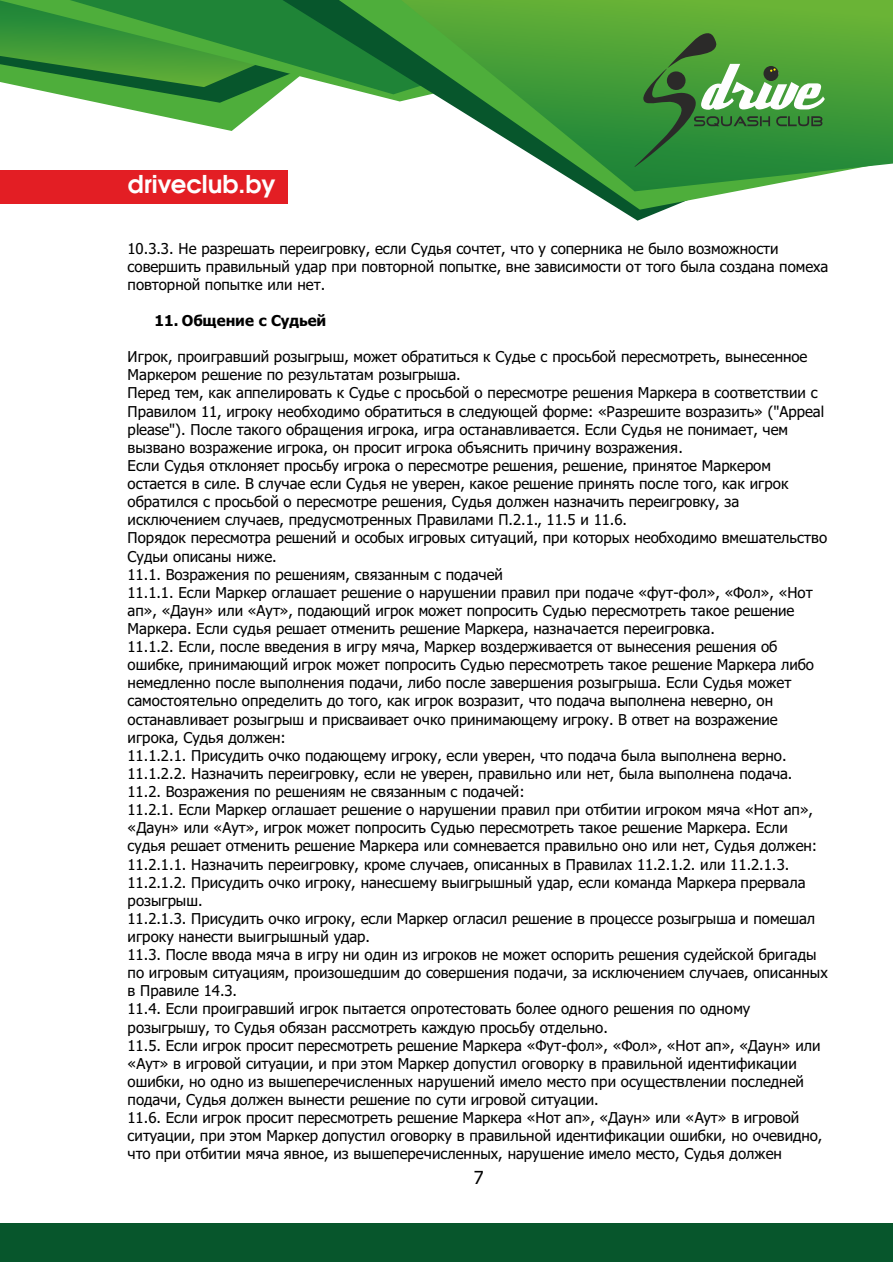
<style>
.page{position:relative;width:893px;height:1262px;background:#fff}
.page>*{position:absolute;margin:0;border:0;box-sizing:border-box;transform-origin:0 0}
.t1{font:600 24.45px "Avant Garde Gothic C";color:#fefefe}
.t2{font:18px "Tahoma";color:#000}
.t3{font:15px/18.1px "Tahoma";color:#000}
.t4{font:700 15px "Tahoma";color:#000}
</style>
<div class="page">
<div style="left:0;top:1223px;width:893px;height:39px;background:#07562c"></div>
<div style="left:0;top:170px;width:288px;height:33px;background:#e31e24"></div>
<svg style="left:90px;top:101px;width:179px;height:30px"></svg>
<svg style="left:0;top:0;width:278px;height:101px;background:#4ea24d"></svg>
<svg style="left:67px;top:0;width:214px;height:94px;background:#338f36"></svg>
<svg style="left:281px;top:0;width:383px;height:221px"></svg>
<svg style="left:338px;top:0;width:399px;height:210px"></svg>
<svg style="left:400px;top:0;width:493px;height:191px"></svg>
<svg style="left:634px;top:33px;width:190px;height:134px;background:#4c9747"></svg>
<h1 class="t1" style="left:128px;top:169px;width:149px">driveclub.by</h1>
<p class="t3" style="left:128px;top:240px;width:702px">10.3.3. Не разрешать переигровку, если Судья сочтет, что у соперника не было возможности совершить правильный удар при повторной попытке, вне зависимости от того была создана помеха повторной попытке или нет.</p>
<p class="t4" style="left:155px;top:314px;width:173px">11. Общение с Судьей</p>
<p class="t3" style="left:128px;top:349px;width:701px">Игрок, проигравший розыгрыш, может обратиться к Судье с просьбой пересмотреть, вынесенное Маркером решение по результатам розыгрыша.<br>Перед тем, как аппелировать к Судье с просьбой о пересмотре решения Маркера в соответствии с Правилом 11, игроку необходимо обратиться в следующей форме: «Разрешите возразить» ("Appeal please"). После такого обращения игрока, игра останавливается. Если Судья не понимает, чем вызвано возражение игрока, он просит игрока объяснить причину возражения.<br>Если Судья отклоняет просьбу игрока о пересмотре решения, решение, принятое Маркером остается в силе. В случае если Судья не уверен, какое решение принять после того, как игрок обратился с просьбой о пересмотре решения, Судья должен назначить переигровку, за исключением случаев, предусмотренных Правилами П.2.1., 11.5 и 11.6.<br>Порядок пересмотра решений и особых игровых ситуаций, при которых необходимо вмешательство Судьи описаны ниже.<br>11.1. Возражения по решениям, связанным с подачей<br>11.1.1. Если Маркер оглашает решение о нарушении правил при подаче «фут-фол», «Фол», «Нот ап», «Даун» или «Аут», подающий игрок может попросить Судью пересмотреть такое решение Маркера. Если судья решает отменить решение Маркера, назначается переигровка.<br>11.1.2. Если, после введения в игру мяча, Маркер воздерживается от вынесения решения об ошибке, принимающий игрок может попросить Судью пересмотреть такое решение Маркера либо немедленно после выполнения подачи, либо после завершения розыгрыша. Если Судья может самостоятельно определить до того, как игрок возразит, что подача выполнена неверно, он останавливает розыгрыш и присваивает очко принимающему игроку. В ответ на возражение игрока, Судья должен:<br>11.1.2.1. Присудить очко подающему игроку, если уверен, что подача была выполнена верно.<br>11.1.2.2. Назначить переигровку, если не уверен, правильно или нет, была выполнена подача.<br>11.2. Возражения по решениям не связанным с подачей:<br>11.2.1. Если Маркер оглашает решение о нарушении правил при отбитии игроком мяча «Нот ап», «Даун» или «Аут», игрок может попросить Судью пересмотреть такое решение Маркера. Если судья решает отменить решение Маркера или сомневается правильно оно или нет, Судья должен:<br>11.2.1.1. Назначить переигровку, кроме случаев, описанных в Правилах 11.2.1.2. или 11.2.1.3.<br>11.2.1.2. Присудить очко игроку, нанесшему выигрышный удар, если команда Маркера прервала розыгрыш.<br>11.2.1.3. Присудить очко игроку, если Маркер огласил решение в процессе розыгрыша и помешал игроку нанести выигрышный удар.<br>11.3. После ввода мяча в игру ни один из игроков не может оспорить решения судейской бригады по игровым ситуациям, произошедшим до совершения подачи, за исключением случаев, описанных в Правиле 14.3.<br>11.4. Если проигравший игрок пытается опротестовать более одного решения по одному розыгрышу, то Судья обязан рассмотреть каждую просьбу отдельно.<br>11.5. Если игрок просит пересмотреть решение Маркера «Фут-фол», «Фол», «Нот ап», «Даун» или «Аут» в игровой ситуации, и при этом Маркер допустил оговорку в правильной идентификации ошибки, но одно из вышеперечисленных нарушений имело место при осуществлении последней подачи, Судья должен вынести решение по сути игровой ситуации.<br>11.6. Если игрок просит пересмотреть решение Маркера «Нот ап», «Даун» или «Аут» в игровой ситуации, при этом Маркер допустил оговорку в правильной идентификации ошибки, но очевидно, что при отбитии мяча явное, из вышеперечисленных, нарушение имело место, Судья должен</p>
<p class="t2" style="left:474px;top:1170px;width:11px">7</p>
</div>
